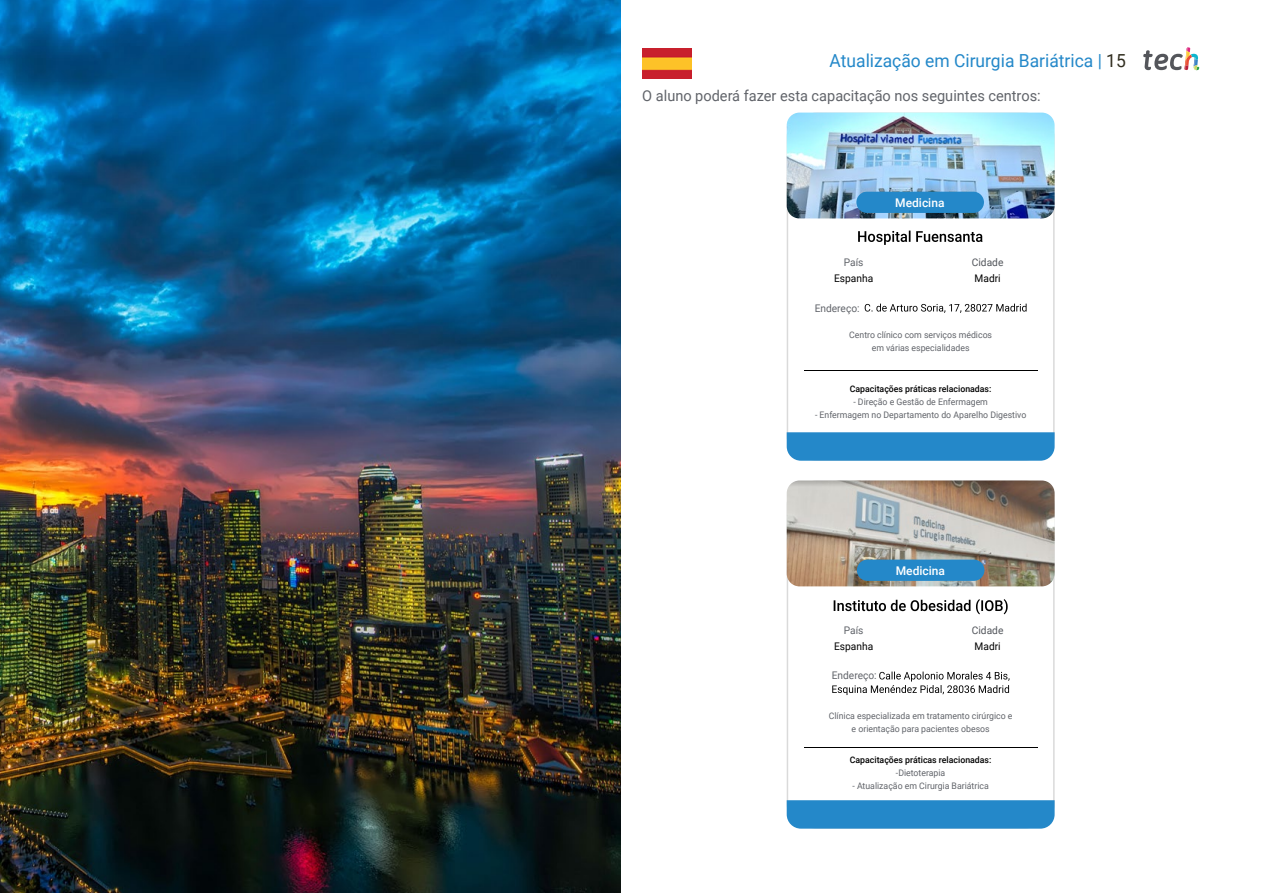
<style>
.page{position:relative;width:1263px;height:893px;background:#fff}
.page>*{position:absolute;margin:0;border:0;box-sizing:border-box;transform-origin:0 0}
.t1{font:18px "Roboto";color:#2488c9}
.t2{font:15px "Roboto";color:#61646a}
.t3{font:500 12px "Roboto";color:#fff}
.t4{font:10.5px "Roboto";color:#61646a}
.t5{font:10.5px "Roboto";color:#000}
.t6{font:10.5px "Roboto";color:#52555b}
.t7{font:9px/13.5px "Roboto";color:#61646a;text-align:center}
.t8{font:500 9px "Roboto";color:#000}
.s1{color:#312e20}
</style>
<div class="page">
<img style="left:0;top:0;width:621px;height:893px">
<img style="left:642px;top:49px;width:49px;height:30px">
<svg style="left:786px;top:112px;width:269px;height:339px"></svg>
<img style="left:787px;top:113px;width:267px;height:105px">
<div style="left:856px;top:192px;width:128px;height:21px;background:#2488c9;border-radius:11px"></div>
<svg style="left:787px;top:432px;width:267px;height:29px;background:#2a8bca"></svg>
<hr style="left:804px;top:370px;width:233px;height:1px;background:#000">
<svg style="left:858px;top:231px;width:124px;height:14px"></svg>
<svg style="left:865px;top:304px;width:161px;height:9px"></svg>
<svg style="left:786px;top:489px;width:269px;height:330px"></svg>
<img style="left:787px;top:480px;width:267px;height:106px">
<div style="left:857px;top:560px;width:127px;height:21px;background:#2488c9;border-radius:11px"></div>
<svg style="left:787px;top:800px;width:267px;height:29px;background:#2a8bca"></svg>
<hr style="left:804px;top:747px;width:233px;height:1px;background:#000">
<svg style="left:834px;top:599px;width:174px;height:15px"></svg>
<svg style="left:832px;top:671px;width:177px;height:24px"></svg>
<svg style="left:1143px;top:47px;width:56px;height:24px"></svg>
<h1 class="t1" style="left:829px;top:48px;width:298px">Atualização em Cirurgia Bariátrica | <span class="s1">15</span></h1>
<h2 class="t2" style="left:642px;top:86px;width:400px">O aluno poderá fazer esta capacitação nos seguintes centros:</h2>
<p class="t4" style="left:844px;top:255px;width:21px">País</p>
<p class="t5" style="left:834px;top:271px;width:41px">Espanha</p>
<p class="t4" style="left:815px;top:300px;width:46px">Endereço:</p>
<h3 class="t3" style="left:895px;top:194px;width:51px">Medicina</h3>
<p class="t6" style="left:972px;top:255px;width:33px">Cidade</p>
<p class="t5" style="left:974px;top:271px;width:28px">Madri</p>
<p class="t7" style="left:849px;top:327px;width:144px">Centro clínico com serviços médicos em várias especialidades</p>
<p class="t8" style="left:850px;top:382px;width:143px">Capacitações práticas relacionadas:</p>
<p class="t7" style="left:853px;top:395px;width:136px">- Direção e Gestão de Enfermagem</p>
<p class="t7" style="left:815px;top:408px;width:213px">- Enfermagem no Departamento do Aparelho Digestivo</p>
<p class="t4" style="left:844px;top:623px;width:21px">País</p>
<p class="t5" style="left:834px;top:639px;width:41px">Espanha</p>
<h3 class="t3" style="left:896px;top:562px;width:51px">Medicina</h3>
<p class="t6" style="left:972px;top:623px;width:33px">Cidade</p>
<p class="t5" style="left:974px;top:639px;width:28px">Madri</p>
<p class="t4" style="left:832px;top:668px;width:46px">Endereço:</p>
<p class="t7" style="left:829px;top:708px;width:185px">Clínica especializada em tratamento cirúrgico e e orientação para pacientes obesos</p>
<p class="t8" style="left:850px;top:753px;width:143px">Capacitações práticas relacionadas:</p>
<p class="t7" style="left:896px;top:766px;width:51px">-Dietoterapia</p>
<p class="t7" style="left:852px;top:779px;width:138px">- Atualização em Cirurgia Bariátrica</p>
</div>
